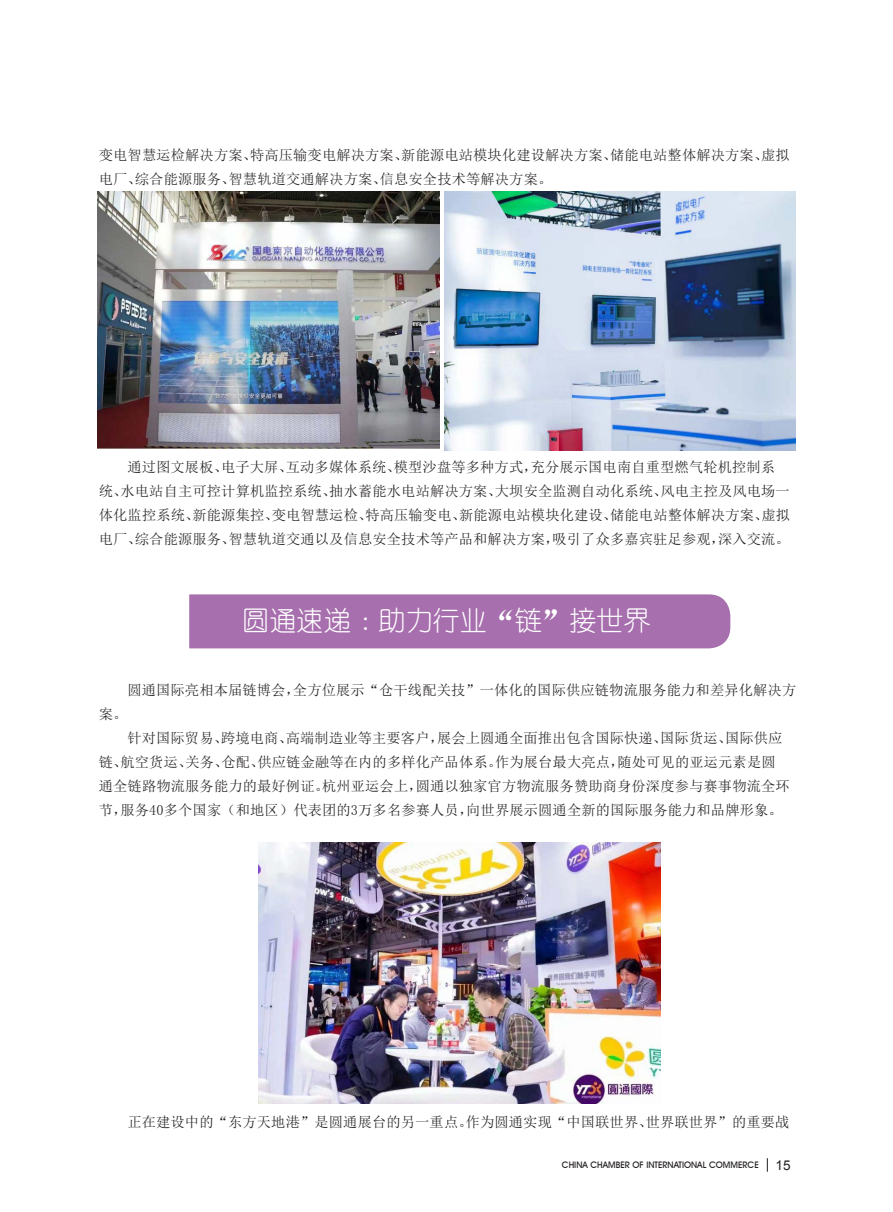
<style>
.page{position:relative;width:893px;height:1212px;background:#fff}
.page>*{position:absolute;margin:0;border:0;box-sizing:border-box;transform-origin:0 0}
.正文{font:27px "You Yuan";letter-spacing:.01em;color:#fff}
.正文-2{font:14.25px/24px "Sim Sun";letter-spacing:.01em;color:#231f20}
.t1{font:500 9px "Avant Garde IT Cby BT";color:#231f20}
.s1{font-family:"Arial";font-weight:400;font-size:13.5px}
</style>
<div class="page">
<svg style="left:767px;top:1158px;width:1px;height:14px"></svg>
<img style="left:98px;top:191px;width:342px;height:257px">
<img style="left:445px;top:191px;width:350px;height:260px">
<div style="left:189px;top:594px;width:541px;height:54px;background:#a76fae"></div>
<img style="left:258px;top:842px;width:402px;height:261px">
<p class="正文-2" style="left:99px;top:143px;width:692px">变电智慧运检解决方案、特高压输变电解决方案、新能源电站模块化建设解决方案、储能电站整体解决方案、虚拟电厂、综合能源服务、智慧轨道交通解决方案、信息安全技术等解决方案。</p>
<p class="正文-2" style="left:99px;top:455px;width:693px;text-indent:28px">通过图文展板、电子大屏、互动多媒体系统、模型沙盘等多种方式，充分展示国电南自重型燃气轮机控制系统、水电站自主可控计算机监控系统、抽水蓄能水电站解决方案、大坝安全监测自动化系统、风电主控及风电场一体化监控系统、新能源集控、变电智慧运检、特高压输变电、新能源电站模块化建设、储能电站整体解决方案、虚拟电厂、综合能源服务、智慧轨道交通以及信息安全技术等产品和解决方案，吸引了众多嘉宾驻足参观，深入交流。</p>
<p class="正文" style="left:242px;top:605px;width:410px">圆通速递：助力行业“链”接世界</p>
<p class="正文-2" style="left:99px;top:677px;width:699px;text-indent:28px">圆通国际亮相本届链博会，全方位展示“仓干线配关技”一体化的国际供应链物流服务能力和差异化解决方案。</p>
<p class="正文-2" style="left:99px;top:725px;width:692px;text-indent:28px">针对国际贸易、跨境电商、高端制造业等主要客户，展会上圆通全面推出包含国际快递、国际货运、国际供应链、航空货运、关务、仓配、供应链金融等在内的多样化产品体系。作为展台最大亮点，随处可见的亚运元素是圆通全链路物流服务能力的最好例证。杭州亚运会上，圆通以独家官方物流服务赞助商身份深度参与赛事物流全环节，服务40多个国家（和地区）代表团的3万多名参赛人员，向世界展示圆通全新的国际服务能力和品牌形象。</p>
<p class="正文-2" style="left:127px;top:1109px;width:664px">正在建设中的“东方天地港”是圆通展台的另一重点。作为圆通实现“中国联世界、世界联世界”的重要战</p>
<p class="t1" style="left:562px;top:1159px;width:230px">CHINA CHAMBER OF INTERNATIONAL COMMERCE <span class="s1">15</span></p>
</div>
